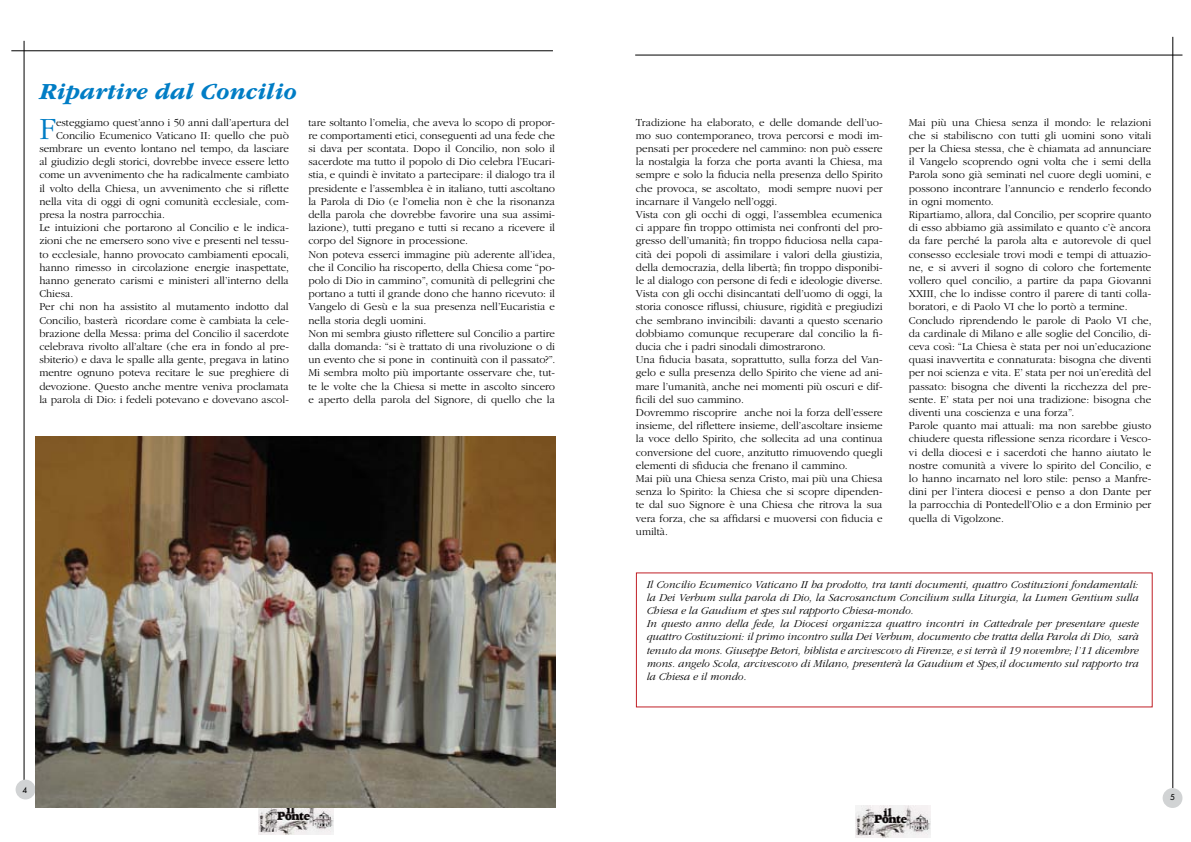
<style>
.page{position:relative;width:1191px;height:842px;background:#fff}
.page>*{position:absolute;margin:0;border:0;box-sizing:border-box;transform-origin:0 0}
.t1{font:300 32.2px "ITC Garamond Std";color:#007dc5}
.t2{font:italic 700 24px "ITC Garamond Std";color:#007dc5}
.t3{font:300 11px/13.2px "ITC Garamond Std";color:#000}
.t4{font:italic 300 11px/13.2px "ITC Garamond Std";color:#000}
.t5{font:500 8px "Futura Std";color:#000}
</style>
<div class="page">
<hr style="left:635px;top:55px;width:547px;height:1px;background:#000">
<hr style="left:24px;top:41px;width:1px;height:740px;background:#000">
<hr style="left:11px;top:51px;width:542px;height:1px;background:#000">
<hr style="left:1172px;top:37px;width:1px;height:751px;background:#000">
<div style="left:16px;top:780px;width:19px;height:19px;background:#d1d3d4;border-radius:50%"></div>
<div style="left:1162px;top:788px;width:20px;height:20px;background:#d1d3d4;border-radius:50%"></div>
<img style="left:259px;top:808px;width:75px;height:27px">
<img style="left:855px;top:805px;width:75px;height:32px">
<img style="left:35px;top:437px;width:521px;height:371px">
<h2 class="t2" style="left:39px;top:78px;width:259px">Ripartire dal Concilio</h2>
<h1 class="t1" style="left:39px;top:111px;width:18px">F</h1>
<p class="t3" style="left:56px;top:116px;width:234px">esteggiamo quest’anno i 50 anni dall’apertura del</p>
<p class="t3" style="left:56px;top:129px;width:234px">Concilio Ecumenico Vaticano II: quello che può</p>
<p class="t3" style="left:39px;top:142px;width:251px">sembrare un evento lontano nel tempo, da lasciare</p>
<p class="t3" style="left:39px;top:155px;width:251px">al giudizio degli storici, dovrebbe invece essere letto</p>
<p class="t3" style="left:39px;top:169px;width:251px">come un avvenimento che ha radicalmente cambiato</p>
<p class="t3" style="left:39px;top:182px;width:251px">il volto della Chiesa, un avvenimento che si riflette</p>
<p class="t3" style="left:39px;top:195px;width:251px">nella vita di oggi di ogni comunità ecclesiale, com-</p>
<p class="t3" style="left:39px;top:208px;width:127px">presa la nostra parrocchia.</p>
<p class="t3" style="left:39px;top:221px;width:251px">Le intuizioni che portarono al Concilio e le indica-</p>
<p class="t3" style="left:39px;top:235px;width:251px">zioni che ne emersero sono vive e presenti nel tessu-</p>
<p class="t3" style="left:39px;top:248px;width:251px">to ecclesiale, hanno provocato cambiamenti epocali,</p>
<p class="t3" style="left:39px;top:261px;width:251px">hanno rimesso in circolazione energie inaspettate,</p>
<p class="t3" style="left:39px;top:274px;width:251px">hanno generato carismi e ministeri all’interno della</p>
<p class="t3" style="left:39px;top:287px;width:35px">Chiesa.</p>
<p class="t3" style="left:39px;top:301px;width:251px">Per chi non ha assistito al mutamento indotto dal</p>
<p class="t3" style="left:39px;top:314px;width:251px">Concilio, basterà ricordare come è cambiata la cele-</p>
<p class="t3" style="left:39px;top:327px;width:251px">brazione della Messa: prima del Concilio il sacerdote</p>
<p class="t3" style="left:39px;top:340px;width:251px">celebrava rivolto all’altare (che era in fondo al pre-</p>
<p class="t3" style="left:39px;top:353px;width:251px">sbiterio) e dava le spalle alla gente, pregava in latino</p>
<p class="t3" style="left:39px;top:367px;width:251px">mentre ognuno poteva recitare le sue preghiere di</p>
<p class="t3" style="left:39px;top:380px;width:251px">devozione. Questo anche mentre veniva proclamata</p>
<p class="t3" style="left:39px;top:393px;width:251px">la parola di Dio: i fedeli potevano e dovevano ascol-</p>
<p class="t3" style="left:308px;top:116px;width:248px">tare soltanto l’omelia, che aveva lo scopo di propor&shy;re comportamenti etici, conseguenti ad una fede che si dava per scontata. Dopo il Concilio, non solo il sacerdote ma tutto il popolo di Dio celebra l’Eucari&shy;stia, e quindi è invitato a partecipare: il dialogo tra il presidente e l’assemblea è in italiano, tutti ascoltano la Parola di Dio (e l’omelia non è che la risonanza della parola che dovrebbe favorire una sua assimi&shy;lazione), tutti pregano e tutti si recano a ricevere il corpo del Signore in processione.<br>Non poteva esserci immagine più aderente all’idea, che il Concilio ha riscoperto, della Chiesa come “po&shy;polo di Dio in cammino”, comunità di pellegrini che portano a tutti il grande dono che hanno ricevuto: il Vangelo di Gesù e la sua presenza nell’Eucaristia e nella storia degli uomini.<br>Non mi sembra giusto riflettere sul Concilio a partire dalla domanda: “si è trattato di una rivoluzione o di un evento che si pone in continuità con il passato?”.<br>Mi sembra molto più importante osservare che, tut&shy;te le volte che la Chiesa si mette in ascolto sincero e aperto della parola del Signore, di quello che la</p>
<p class="t5" style="left:22px;top:785px;width:6px">4</p>
<p class="t3" style="left:636px;top:116px;width:248px">Tradizione ha elaborato, e delle domande dell’uo&shy;mo suo contemporaneo, trova percorsi e modi im&shy;pensati per procedere nel cammino: non può essere la nostalgia la forza che porta avanti la Chiesa, ma sempre e solo la fiducia nella presenza dello Spirito che provoca, se ascoltato, modi sempre nuovi per incarnare il Vangelo nell’oggi.<br>Vista con gli occhi di oggi, l’assemblea ecumenica ci appare fin troppo ottimista nei confronti del pro&shy;gresso dell’umanità; fin troppo fiduciosa nella capa&shy;cità dei popoli di assimilare i valori della giustizia, della democrazia, della libertà; fin troppo disponibi&shy;le al dialogo con persone di fedi e ideologie diverse.<br>Vista con gli occhi disincantati dell’uomo di oggi, la storia conosce riflussi, chiusure, rigidità e pregiudizi che sembrano invincibili: davanti a questo scenario dobbiamo comunque recuperare dal concilio la fi&shy;ducia che i padri sinodali dimostrarono.<br>Una fiducia basata, soprattutto, sulla forza del Van&shy;gelo e sulla presenza dello Spirito che viene ad ani&shy;mare l’umanità, anche nei momenti più oscuri e dif&shy;ficili del suo cammino.<br>Dovremmo riscoprire anche noi la forza dell’essere insieme, del riflettere insieme, dell’ascoltare insieme la voce dello Spirito, che sollecita ad una continua conversione del cuore, anzitutto rimuovendo quegli elementi di sfiducia che frenano il cammino.<br>Mai più una Chiesa senza Cristo, mai più una Chiesa senza lo Spirito: la Chiesa che si scopre dipenden&shy;te dal suo Signore è una Chiesa che ritrova la sua vera forza, che sa affidarsi e muoversi con fiducia e umiltà.</p>
<p class="t3" style="left:909px;top:116px;width:244px">Mai più una Chiesa senza il mondo: le relazioni che si stabiliscno con tutti gli uomini sono vitali per la Chiesa stessa, che è chiamata ad annunciare il Vangelo scoprendo ogni volta che i semi della Parola sono già seminati nel cuore degli uomini, e possono incontrare l’annuncio e renderlo fecondo in ogni momento.<br>Ripartiamo, allora, dal Concilio, per scoprire quanto di esso abbiamo già assimilato e quanto c’è ancora da fare perché la parola alta e autorevole di quel consesso ecclesiale trovi modi e tempi di attuazio&shy;ne, e si avveri il sogno di coloro che fortemente vollero quel concilio, a partire da papa Giovanni XXIII, che lo indisse contro il parere di tanti colla&shy;boratori, e di Paolo VI che lo portò a termine.<br>Concludo riprendendo le parole di Paolo VI che, da cardinale di Milano e alle soglie del Concilio, di&shy;ceva così: “La Chiesa è stata per noi un’educazione quasi inavvertita e connaturata: bisogna che diventi per noi scienza e vita. E’ stata per noi un’eredità del passato: bisogna che diventi la ricchezza del pre&shy;sente. E’ stata per noi una tradizione: bisogna che diventi una coscienza e una forza”.<br>Parole quanto mai attuali: ma non sarebbe giusto chiudere questa riflessione senza ricordare i Vesco&shy;vi della diocesi e i sacerdoti che hanno aiutato le nostre comunità a vivere lo spirito del Concilio, e lo hanno incarnato nel loro stile: penso a Manfre&shy;dini per l’intera diocesi e penso a don Dante per la parrocchia di Pontedell’Olio e a don Erminio per quella di Vigolzone.</p>
<p class="t4" style="left:646px;top:578px;width:493px">Il Concilio Ecumenico Vaticano II ha prodotto, tra tanti documenti, quattro Costituzioni fondamentali: la Dei Verbum sulla parola di Dio, la Sacrosanctum Concilium sulla Liturgia, la Lumen Gentium sulla Chiesa e la Gaudium et spes sul rapporto Chiesa-mondo.<br>In questo anno della fede, la Diocesi organizza quattro incontri in Cattedrale per presentare queste quattro Costituzioni: il primo incontro sulla Dei Verbum, documento che tratta della Parola di Dio, sarà tenuto da mons. Giuseppe Betori, biblista e arcivescovo di Firenze, e si terrà il 19 novembre; l’11 dicembre mons. angelo Scola, arcivescovo di Milano, presenterà la Gaudium et Spes,il documento sul rapporto tra la Chiesa e il mondo.</p>
<p class="t5" style="left:1170px;top:792px;width:6px">5</p>
</div>
